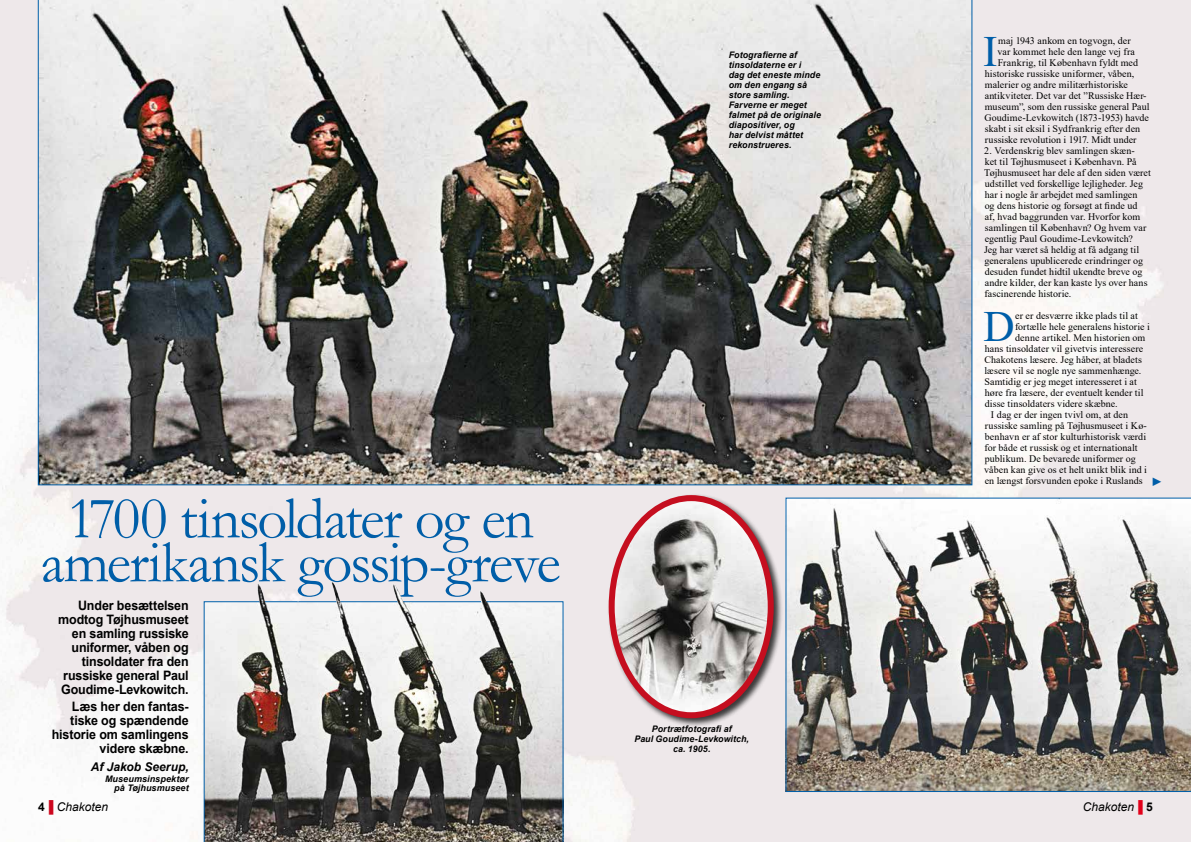
<style>
.page{position:relative;width:1191px;height:842px;background:#fff}
.page>*{position:absolute;margin:0;border:0;box-sizing:border-box;transform-origin:0 0}
.t1{font:60px/44px "Garamond";letter-spacing:-.035em;color:#005ea8;text-align:center}
.t2{font:43.2px "Times New Roman";color:#005ea8}
.t3{font:700 13px/14px "Arial";letter-spacing:-.01em;color:#000;text-align:right;scale:.96 1}
.t4{font:italic 12px "Arial";color:#000}
.t5{font:italic 700 12px "Arial";color:#000}
.t6{font:12px "Times New Roman";color:#005ea8}
.t7{font:10px/11px "Times New Roman";letter-spacing:.005em;color:#000}
.t8{font:italic 700 9px/10px "Arial";letter-spacing:.01em;color:#000;text-align:right}
.s1{font-weight:700;font-style:normal}
.s2{font-style:normal;color:#cd071e}
.s3{font-style:normal;color:#e2001a}
</style>
<div class="page">
<img style="left:0;top:0;width:1191px;height:842px">
<svg style="left:785px;top:498px;width:406px;height:294px"></svg>
<img style="left:38px;top:0;width:934px;height:485px">
<div style="left:607px;top:494px;width:176px;height:234px;background:#000;opacity:.75"></div>
<img style="left:611px;top:498px;width:159px;height:217px">
<div style="left:608px;top:495px;width:165px;height:223px;border:6px solid #c50e1f;border-radius:50%"></div>
<svg style="left:204px;top:601px;width:359px;height:241px"></svg>
<img style="left:256px;top:581px;width:231px;height:24px">
<p class="t8" style="left:729px;top:50px;width:94px;text-align:left">Fotografierne af tinsoldaterne er i<br>dag det eneste minde om den engang så store samling.<br>Farverne er meget falmet på de originale diapositiver, og<br>har delvist måttet rekonstrueres.</p>
<h1 class="t1" style="left:41px;top:495px;width:521px">1700 tinsoldater og en amerikansk gossip-greve</h1>
<h3 class="t3" style="left:58px;top:599px;width:137px">Under besættelsen modtog Tøjhusmuseet en samling russiske uniformer, våben og tinsoldater fra den russiske general Paul<br>Goudime-Levkowitch.</h3>
<h3 class="t3" style="left:52px;top:700px;width:144px">Læs her den fantas&shy;tiske og spændende historie om samlingens videre skæbne.</h3>
<p class="t5" style="left:91px;top:759px;width:99px">Af Jakob Seerup,</p>
<p class="t8" style="left:105px;top:775px;width:85px;line-height:9px">Museumsinspektør på Tøjhusmuseet</p>
<p class="t8" style="left:634px;top:724px;width:116px;text-align:center">Portrætfotografi af<br>Paul Goudime-Levkowitch, ca. 1905.</p>
<h2 class="t2" style="left:983px;top:21px;width:16px">I</h2>
<p class="t7" style="left:998px;top:35px;width:134px">maj 1943 ankom en togvogn, der</p>
<p class="t7" style="left:997px;top:46px;width:139px">var kommet hele den lange vej fra</p>
<p class="t7" style="left:998px;top:57px;width:142px">Frankrig, til København fyldt med</p>
<p class="t7" style="left:984px;top:68px;width:151px">historiske russiske uniformer, våben,</p>
<p class="t7" style="left:984px;top:79px;width:145px">malerier og andre militærhistoriske</p>
<p class="t7" style="left:984px;top:90px;width:163px">antikviteter. Det var det ”Russiske Hær-</p>
<p class="t7" style="left:984px;top:101px;width:166px">museum”, som den russiske general Paul</p>
<p class="t7" style="left:984px;top:112px;width:166px">Goudime-Levkowitch (1873-1953) havde</p>
<p class="t7" style="left:985px;top:123px;width:157px">skabt i sit eksil i Sydfrankrig efter den</p>
<p class="t7" style="left:985px;top:134px;width:153px">russiske revolution i 1917. Midt under</p>
<p class="t7" style="left:984px;top:145px;width:168px">2. Verdenskrig blev samlingen skæn-<br>ket til Tøjhusmuseet i København. På Tøjhusmuseet har dele af den siden været udstillet ved forskellige lejligheder. Jeg har i nogle år arbejdet med samlingen<br>og dens historie og forsøgt at finde ud<br>af, hvad baggrunden var. Hvorfor kom samlingen til København? Og hvem var egentlig Paul Goudime-Levkowitch?<br>Jeg har været så heldig at få adgang til generalens upublicerede erindringer og desuden fundet hidtil ukendte breve og andre kilder, der kan kaste lys over hans fascinerende historie.</p>
<h2 class="t2" style="left:983px;top:296px;width:33px">D</h2>
<p class="t7" style="left:1015px;top:310px;width:124px">er er desværre ikke plads til at</p>
<p class="t7" style="left:1015px;top:321px;width:136px">fortælle hele generalens historie i</p>
<p class="t7" style="left:1015px;top:332px;width:132px">denne artikel. Men historien om</p>
<p class="t7" style="left:984px;top:343px;width:160px">hans tinsoldater vil givetvis interessere</p>
<p class="t7" style="left:984px;top:354px;width:159px">Chakotens læsere. Jeg håber, at bladets</p>
<p class="t7" style="left:984px;top:365px;width:158px">læsere vil se nogle nye sammenhænge.</p>
<p class="t7" style="left:984px;top:376px;width:154px">Samtidig er jeg meget interesseret i at</p>
<p class="t7" style="left:984px;top:387px;width:160px">høre fra læsere, der eventuelt kender til</p>
<p class="t7" style="left:984px;top:398px;width:134px">disse tinsoldaters videre skæbne.</p>
<p class="t7" style="left:991px;top:409px;width:139px">I dag er der ingen tvivl om, at den</p>
<p class="t7" style="left:985px;top:420px;width:164px">russiske samling på Tøjhusmuseet i Kø-</p>
<p class="t7" style="left:984px;top:431px;width:163px">benhavn er af stor kulturhistorisk værdi</p>
<p class="t7" style="left:984px;top:442px;width:154px">for både et russisk og et internationalt</p>
<p class="t7" style="left:984px;top:453px;width:152px">publikum. De bevarede uniformer og</p>
<p class="t7" style="left:984px;top:464px;width:164px">våben kan give os et helt unikt blik ind i</p>
<p class="t7" style="left:984px;top:475px;width:159px">en længst forsvunden epoke i Ruslands</p>
<p class="t6" style="left:1151px;top:474px;width:13px">►</p>
<p class="t4" style="left:38px;top:799px;width:71px"><span class="s1">4</span><span class="s2">▐</span> Chakoten</p>
<p class="t4" style="left:1082px;top:799px;width:71px">Chakoten<span class="s3">▐</span> <span class="s1">5</span></p>
</div>
